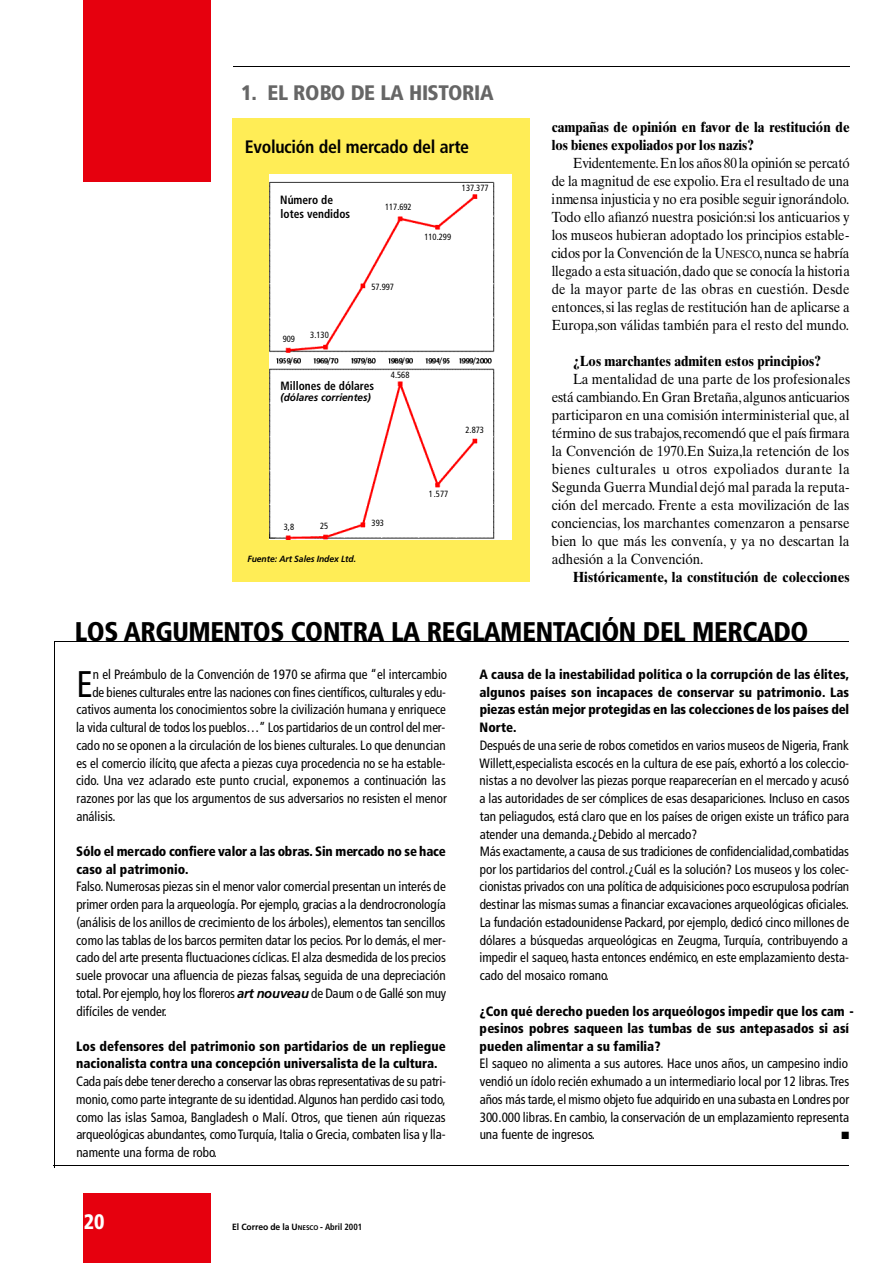
<style>
.page{position:relative;width:893px;height:1263px;background:#fff}
.page>*{position:absolute;margin:0;border:0;box-sizing:border-box;transform-origin:0 0}
.t1{font:condensed 37.05px "Frutiger";color:#000;scale:.96 1}
.t2{font:900 condensed 27px "Frutiger";letter-spacing:-.02em;color:#000}
.t3{font:900 condensed 21px "Frutiger";letter-spacing:-.02em;color:#666}
.t4{font:900 condensed 21px "Frutiger";color:#fff;scale:.95 1}
.t5{font:700 condensed 18px "Frutiger";letter-spacing:-.015em;color:#000}
.t6{font:14.7px/18px "Times Ten";color:#000;text-align:justify;scale:.91 1}
.t7{font:14.7px/18px "Times Ten";color:#000;text-align:justify;scale:.89 1}
.t8{font:700 14.7px/18px "Times Ten";color:#000;scale:.91 1}
.t9{font:condensed 13.5px/17.7px "Frutiger";color:#000;text-align:justify}
.t10{font:condensed 13.5px "Frutiger";color:#000;scale:.96 1}
.t11{font:900 condensed 13.5px/17.7px "Frutiger";color:#000}
.t12{font:700 condensed 12px/13.5px "Frutiger";color:#000;scale:.95 1}
.t13{font:italic 700 10.5px "Frutiger";color:#000;scale:.95 1}
.t14{font:10.5px "Zapf Dingbats";color:#000}
.t15{font:condensed 9px "Frutiger";color:#000;scale:.95 1}
.t16{font:700 9px "Frutiger";color:#000;scale:.95 1}
.t17{font:italic 700 9px "Frutiger";color:#000;scale:.95 1}
.s1{font-size:10.95px}
.s2{font-weight:700;font-style:italic;font-stretch:normal}
.s3{font-size:6.75px}
.s4{font-stretch:condensed}
</style>
<div class="page">
<hr style="left:54px;top:642px;width:795px;height:1px;background:#000">
<hr style="left:54px;top:642px;width:1px;height:526px;background:#000">
<hr style="left:53px;top:1166px;width:796px;height:1px;background:#000">
<div style="left:232px;top:118px;width:298px;height:464px;background:#ffed56"></div>
<img style="left:269px;top:174px;width:242px;height:366px">
<div style="left:84px;top:1194px;width:127px;height:69px;background:#e6000e"></div>
<div style="left:84px;top:0;width:127px;height:182px;background:#e6000e"></div>
<hr style="left:232px;top:66px;width:617px;height:1px;background:#000">
<h3 class="t3" style="left:241px;top:84px;width:254px">1 . EL ROBO DE LA HISTO R I A</h3>
<h3 class="t5" style="left:245px;top:139px;width:226px">Evolución del mercado del arte</h3>
<p class="t12" style="left:280px;top:194px;width:75px">Número de lotes vendidos</p>
<p class="t15" style="left:385px;top:204px;width:30px">117.692</p>
<p class="t15" style="left:462px;top:184px;width:30px">137.377</p>
<p class="t15" style="left:424px;top:233px;width:30px">110.299</p>
<p class="t15" style="left:283px;top:335px;width:14px">909</p>
<p class="t15" style="left:310px;top:331px;width:21px">3.130</p>
<p class="t15" style="left:371px;top:283px;width:25px">57.997</p>
<p class="t15" style="left:391px;top:372px;width:21px">4.568</p>
<p class="t12" style="left:280px;top:380px;width:100px">Millones de dólares</p>
<p class="t13" style="left:280px;top:393px;width:97px">(dólares corrientes)</p>
<p class="t15" style="left:465px;top:426px;width:21px">2.873</p>
<p class="t15" style="left:284px;top:523px;width:12px">3,8</p>
<p class="t15" style="left:320px;top:522px;width:10px">25</p>
<p class="t15" style="left:371px;top:519px;width:14px">393</p>
<p class="t17" style="left:247px;top:555px;width:116px">Fuente: Art Sales Index Ltd.</p>
<p class="t15" style="left:429px;top:490px;width:22px">1.577</p>
<p class="t8" style="left:551px;top:119px;width:329px">campañas de opinión en favor de la restitución de los bienes expoliados por los nazis?</p>
<p class="t7" style="left:551px;top:155px;width:336px;text-indent:22px">E v i d e n t e m e n t e.En los años 80 la opinión se percató de la magnitud de ese expolio. Era el resultado de una inmensa injusticia y no era posible seguir ignorándolo.<br>Todo ello afianzó nuestra posición:si los anticuarios y los museos hubieran adoptado los principios estable&shy;cidos por la Convención de la U<span class="s1">N E S C O</span>,nunca se habría llegado a esta situación,dado que se conocía la historia de la mayor parte de las obras en cuestión. D e s d e entonces,si las reglas de restitución han de aplicarse a Europa,son válidas también para el resto del mundo.</p>
<p class="t8" style="left:573px;top:353px;width:274px">¿Los marchantes admiten estos principios?</p>
<p class="t6" style="left:551px;top:371px;width:330px;text-indent:22px">La mentalidad de una parte de los profesionales está cambiando.En Gran Bretaña,algunos anticuarios participaron en una comisión interministerial que, al término de sus trabajos,recomendó que el país fir m a r a la Convención de 1970.En Suiza,la retención de los bienes culturales u otros expoliados durante la Segunda Guerra Mundial dejó mal parada la reputa&shy;ción del mercado. Frente a esta movilización de las conciencias, los marchantes comenzaron a pensarse bien lo que más les convenía, y ya no descartan la adhesión a la Convención.</p>
<p class="t8" style="left:573px;top:569px;width:305px">H i s t ó r i c a m e n t e, la constitución de colecciones</p>
<h2 class="t2" style="left:75px;top:621px;width:734px">LOS A R G U M E N TOS CONTRA LA REGLAMENTACIÓN DEL MERCADO</h2>
<h1 class="t1" style="left:76px;top:669px;width:19px">E</h1>
<p class="t10" style="left:93px;top:669px;width:370px">n el Preámbulo de la Convención de 1970 se afirma que “el intercambio</p>
<p class="t10" style="left:92px;top:687px;width:369px">de bienes culturales entre las naciones con fines científic o s, culturales y edu-</p>
<p class="t10" style="left:76px;top:704px;width:386px">cativos aumenta los conocimientos sobre la civilización humana y enriquece</p>
<p class="t10" style="left:76px;top:722px;width:386px">la vida cultural de todos los pueblos…” Los partidarios de un control del mer-</p>
<p class="t10" style="left:76px;top:740px;width:386px">cado no se oponen a la circulación de los bienes culturales. Lo que denuncian</p>
<p class="t10" style="left:76px;top:758px;width:386px">es el comercio ilícito, que afecta a piezas cuya procedencia no se ha estable-</p>
<p class="t10" style="left:76px;top:775px;width:386px">c i d o. Una vez aclarado este punto crucial, exponemos a continuación las</p>
<p class="t10" style="left:76px;top:793px;width:387px">razones por las que los argumentos de sus adversarios no resisten el menor</p>
<p class="t10" style="left:76px;top:810px;width:42px">análisis.</p>
<p class="t11" style="left:76px;top:844px;width:371px">Sólo el mercado confiere valor a las obras. Sin mercado no se hace caso al patrimonio.</p>
<p class="t9" style="left:76px;top:879px;width:371px">Fa l s o. Numerosas piezas sin el menor valor comercial presentan un interés de primer orden para la arqueología. Por ejemplo, gracias a la dendrocronología (análisis de los anillos de crecimiento de los árboles), elementos tan sencillos como las tablas de los barcos permiten datar los pecios. Por lo demás, el mer&shy;cado del arte presenta fluctuaciones cíclicas. El alza desmedida de los precios suele provocar una afluencia de piezas falsas, seguida de una depreciación t o t a l .Por ejemplo, hoy los floreros <span class="s2">art nouveau</span> de Daum o de Gallé son muy difíciles de vender.</p>
<p class="t11" style="left:76px;top:1038px;width:371px">Los defensores del patrimonio son partidarios de un repliegue nacionalista contra una concepción universalista de la cultura.</p>
<p class="t9" style="left:76px;top:1074px;width:371px">Cada país debe tener derecho a conservar las obras representativas de su patri&shy;m o n i o, como parte integrante de su identidad.Algunos han perdido casi todo, como las islas Samoa, Bangladesh o Malí. Otros, que tienen aún riquezas arqueológicas abundantes, como Tu r q u í a , Italia o Grecia, combaten lisa y lla&shy;namente una forma de robo.</p>
<h3 class="t4" style="left:84px;top:1214px;width:23px">20</h3>
<p class="t16" style="left:232px;top:1223px;width:138px">El Correo de la U<span class="s3">NESCO</span> - <span class="s4">Abril 2001</span></p>
<p class="t11" style="left:479px;top:667px;width:371px;text-align:justify">A causa de la inestabilidad política o la corrupción de las élites, algunos países son incapaces de conservar su patrimonio. Las piezas están mejor protegidas en las colecciones de los países del Norte.</p>
<p class="t9" style="left:479px;top:738px;width:371px;text-align:left">Después de una serie de robos cometidos en varios museos de Nigeria, Fr a n k Willett,especialista escocés en la cultura de ese país, exhortó a los coleccio&shy;nistas a no devolver las piezas porque reaparecerían en el mercado y acusó a las autoridades de ser cómplices de esas desapariciones. Incluso en casos tan peliagudos, está claro que en los países de origen existe un tráfico para atender una demanda.¿Debido al mercado?<br>Más exactamente, a causa de sus tradiciones de confid e n c i a l i d a d ,c o m b a t i d a s por los partidarios del control.¿Cuál es la solución? Los museos y los colec&shy;cionistas privados con una política de adquisiciones poco escrupulosa podrían destinar las mismas sumas a financiar excavaciones arqueológicas ofic i a l e s.<br>La fundación estadounidense Pa c k a r d , por ejemplo, dedicó cinco millones de dólares a búsquedas arqueológicas en Zeugma, Turquía, contribuyendo a impedir el saqueo, hasta entonces endémico, en este emplazamiento desta&shy;cado del mosaico romano.</p>
<p class="t11" style="left:479px;top:1003px;width:376px">¿Con qué derecho pueden los arqueólogos impedir que los cam - pesinos pobres saqueen las tumbas de sus antepasados si así pueden alimentar a su familia?</p>
<p class="t9" style="left:479px;top:1056px;width:371px">El saqueo no alimenta a sus autores. Hace unos años, un campesino indio vendió un ídolo recién exhumado a un intermediario local por 12 libras. Tres años más tarde, el mismo objeto fue adquirido en una subasta en Londres por 300.000 libras. En cambio, la conservación de un emplazamiento representa una fuente de ingresos.</p>
<p class="t14" style="left:841px;top:1131px;width:9px">■</p>
</div>
